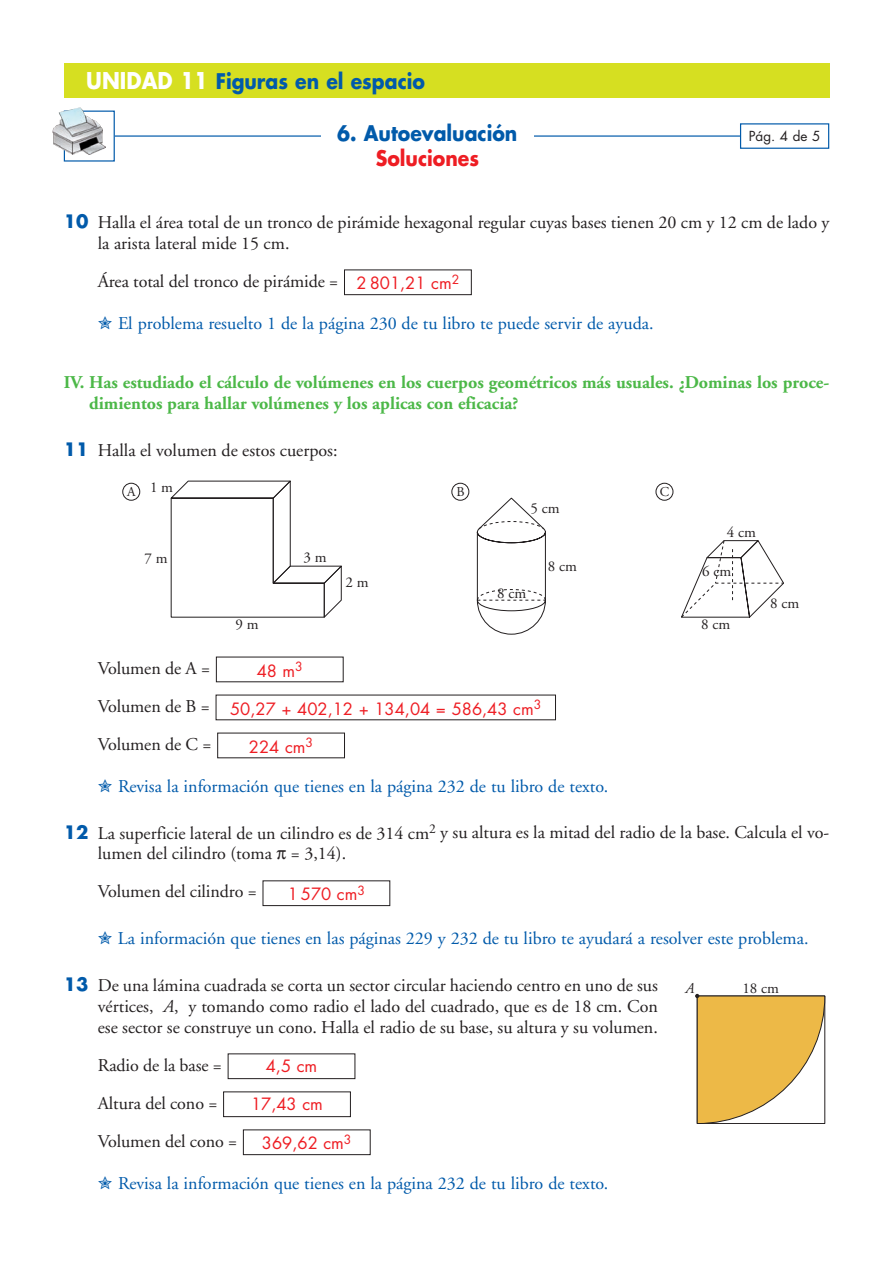
<style>
.page{position:relative;width:893px;height:1263px;background:#fff}
.page>*{position:absolute;margin:0;border:0;box-sizing:border-box;transform-origin:0 0}
.t1{font:700 21px "Futura";color:#015aaa;scale:.9 1}
.t2{font:700 21px "Futura";color:#ee1d23;scale:.9 1}
.t3{font:18px/21px "Adobe Garamond";color:#231f20}
.t4{font:18px "Adobe Garamond";color:#015aaa}
.t5{font:700 18px/21px "Adobe Garamond";color:#4cb848}
.t6{font:16.5px "Futura";color:#ee1d23}
.t7{font:15px "Adobe Garamond";color:#231f20}
.t8{font:italic 15px "Adobe Garamond";color:#231f20}
.t9{font:13.5px "Futura";color:#231f20}
.t10{font:13.5px "Adobe Garamond";color:#231f20}
.s1{font-size:22.5px;color:#fff}
.s2{font-family:"Futura";font-weight:700;color:#015aaa}
.s3{font-family:"Anaya Math 1"}
.s4{font-style:italic}
</style>
<div class="page">
<div style="left:64px;top:64px;width:765px;height:34px;background:#d6df21"></div>
<svg style="left:115px;top:123px;width:715px;height:26px"></svg>
<div style="left:321px;top:111px;width:213px;height:51px;background:#fff"></div>
<div style="left:64px;top:111px;width:51px;height:51px;border:1px solid #015aaa"></div>
<img style="left:52px;top:107px;width:54px;height:48px">
<div style="left:243px;top:1130px;width:128px;height:25px;border:1px solid #231f20"></div>
<div style="left:223px;top:1092px;width:128px;height:25px;border:1px solid #231f20"></div>
<div style="left:228px;top:1054px;width:127px;height:25px;border:1px solid #231f20"></div>
<div style="left:263px;top:880px;width:127px;height:26px;border:1px solid #231f20"></div>
<svg style="left:122px;top:480px;width:662px;height:155px"></svg>
<div style="left:344px;top:270px;width:128px;height:25px;border:1px solid #231f20"></div>
<svg style="left:695px;top:994px;width:130px;height:130px"></svg>
<p class="t1" style="left:86px;top:72px;width:378px"><span class="s1">UNIDAD 11</span> Figuras en el espacio</p>
<p class="t1" style="left:337px;top:123px;width:202px">6. Autoevaluación</p>
<p class="t9" style="left:749px;top:130px;width:73px">Pág. 4 de 5</p>
<p class="t2" style="left:376px;top:149px;width:116px">Soluciones</p>
<p class="t3" style="left:98px;top:213px;width:733px;text-indent:-34px"><span class="s2">10</span> Halla el área total de un tronco de pirámide hexagonal regular cuyas bases tienen 20 cm y 12 cm de lado y la arista lateral mide 15 cm.</p>
<p class="t3" style="left:98px;top:272px;width:242px">Área total del tronco de pirámide =</p>
<p class="t4" style="left:98px;top:316px;width:557px">✮ El problema resuelto 1 de la página 230 de tu libro te puede servir de ayuda.</p>
<p class="t6" style="left:356px;top:276px;width:104px">2 801,21 cm<sup>2</sup></p>
<p class="t5" style="left:89px;top:374px;width:742px;text-indent:-25px">IV. Has estudiado el cálculo de volúmenes en los cuerpos geométricos más usuales. ¿Dominas los proce&shy;dimientos para hallar volúmenes y los aplicas con eficacia?</p>
<p class="t3" style="left:64px;top:441px;width:275px"><span class="s2">11</span> Halla el volumen de estos cuerpos:</p>
<p class="t7" style="left:150px;top:481px;width:25px">1 m</p>
<p class="t10" style="left:660px;top:486px;width:11px">C</p>
<p class="t10" style="left:127px;top:486px;width:10px">A</p>
<p class="t10" style="left:456px;top:486px;width:10px">B</p>
<p class="t7" style="left:145px;top:552px;width:25px">7 m</p>
<p class="t7" style="left:236px;top:618px;width:25px">9 m</p>
<p class="t7" style="left:304px;top:551px;width:25px">3 m</p>
<p class="t7" style="left:346px;top:577px;width:25px">2 m</p>
<p class="t7" style="left:531px;top:502px;width:31px">5 cm</p>
<p class="t7" style="left:497px;top:587px;width:31px">8 cm</p>
<p class="t7" style="left:548px;top:560px;width:31px">8 cm</p>
<p class="t7" style="left:727px;top:526px;width:31px">4 cm</p>
<p class="t7" style="left:702px;top:565px;width:31px">6 cm</p>
<p class="t7" style="left:701px;top:619px;width:31px">8 cm</p>
<p class="t7" style="left:770px;top:598px;width:31px">8 cm</p>
<p class="t3" style="left:98px;top:651px;width:115px;line-height:38px;text-align:justify">Volumen de A = Volumen de B = Volumen de C =</p>
<p class="t4" style="left:98px;top:779px;width:512px">✮ Revisa la información que tienes en la página 232 de tu libro de texto.</p>
<p class="t3" style="left:98px;top:824px;width:733px;text-indent:-34px"><span class="s2">12</span> La superficie lateral de un cilindro es de 314 cm<sup>2</sup> y su altura es la mitad del radio de la base. Calcula el vo&shy;lumen del cilindro (toma <span class="s3">π</span> = 3,14).</p>
<p class="t3" style="left:98px;top:883px;width:160px">Volumen del cilindro =</p>
<p class="t4" style="left:98px;top:931px;width:712px">✮ La información que tienes en las páginas 229 y 232 de tu libro te ayudará a resolver este problema.</p>
<p class="t3" style="left:98px;top:976px;width:562px;text-align:justify;text-indent:-34px"><span class="s2">13</span> De una lámina cuadrada se corta un sector circular haciendo centro en uno de sus vértices, <span class="s4">A</span>, y tomando como radio el lado del cuadrado, que es de 18 cm. Con ese sector se construye un cono. Halla el radio de su base, su altura y su volumen.</p>
<p class="t3" style="left:98px;top:1048px;width:141px;line-height:38px">Radio de la base =<br>Altura del cono =<br>Volumen del cono =</p>
<p class="t4" style="left:98px;top:1176px;width:512px">✮ Revisa la información que tienes en la página 232 de tu libro de texto.</p>
<p class="t6" style="left:257px;top:663px;width:48px">48 m<sup>3</sup></p>
<p class="t6" style="left:230px;top:701px;width:313px">50,27 + 402,12 + 134,04 = 586,43 cm<sup>3</sup></p>
<p class="t6" style="left:249px;top:739px;width:66px">224 cm<sup>3</sup></p>
<p class="t6" style="left:288px;top:887px;width:79px">1 570 cm<sup>3</sup></p>
<p class="t8" style="left:685px;top:983px;width:10px">A</p>
<p class="t7" style="left:742px;top:982px;width:38px">18 cm</p>
<p class="t6" style="left:266px;top:1059px;width:53px">4,5 cm</p>
<p class="t6" style="left:251px;top:1097px;width:73px">17,43 cm</p>
<p class="t6" style="left:262px;top:1136px;width:91px">369,62 cm<sup>3</sup></p>
</div>
